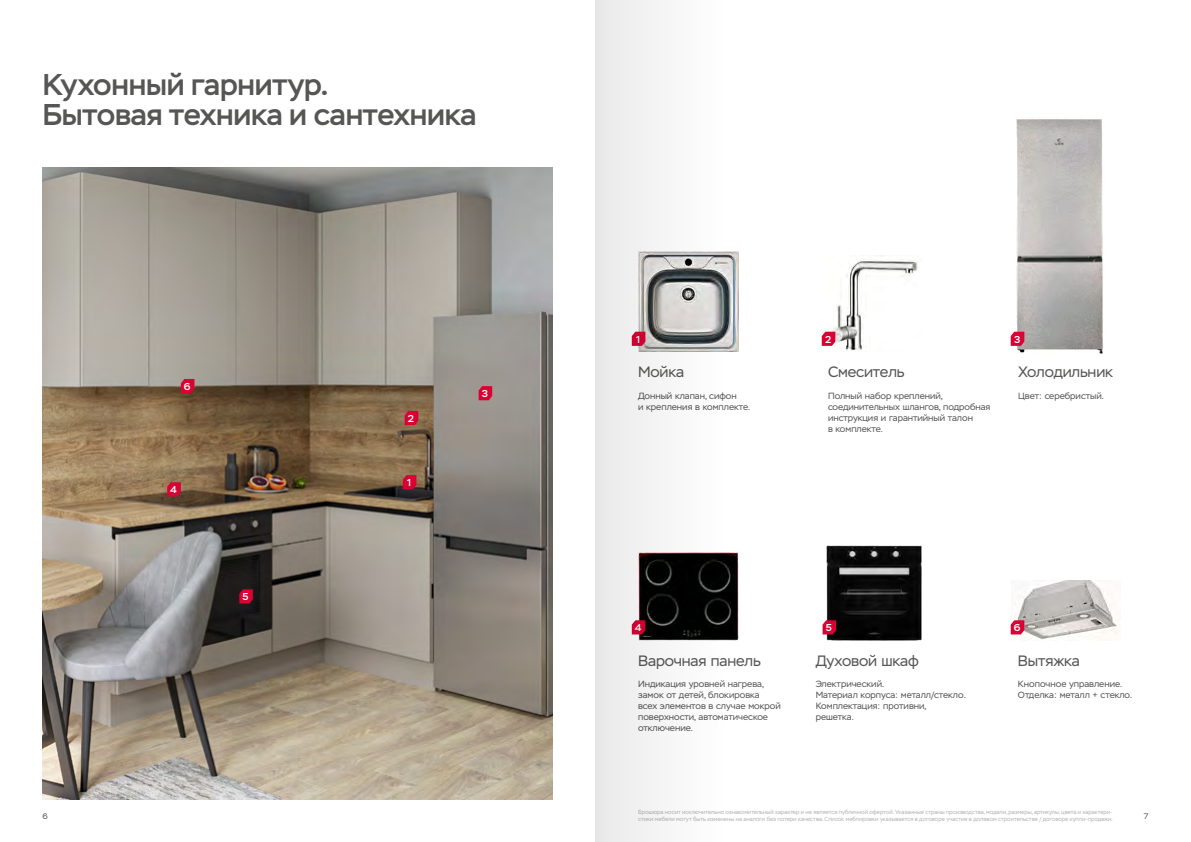
<style>
.page{position:relative;width:1191px;height:842px;background:#fff}
.page>*{position:absolute;margin:0;border:0;box-sizing:border-box;transform-origin:0 0}
.t1{font:500 30px/30px "Stem";letter-spacing:-.01em;color:#565655}
.t2{font:15px "Stem";letter-spacing:-.01em;color:#565655}
.t3{font:500 10px "Stem";color:#fff}
.t4{font:9px/11px "Stem";color:#565655}
.t5{font:8px "Stem";color:#565655}
.t6{font:5.9px/7px "Stem";color:#b1b2b3;scale:.95 1}
</style>
<div class="page">
<img style="left:43px;top:167px;width:510px;height:632px">
<img style="left:724px;top:251px;width:14px;height:101px">
<img style="left:828px;top:259px;width:90px;height:92px">
<img style="left:724px;top:552px;width:14px;height:88px">
<img style="left:827px;top:545px;width:94px;height:95px">
<img style="left:1011px;top:580px;width:110px;height:60px">
<img style="left:1014px;top:119px;width:89px;height:234px">
<svg style="left:403px;top:475px;width:13px;height:14px"></svg>
<svg style="left:822px;top:620px;width:14px;height:14px"></svg>
<svg style="left:1010px;top:620px;width:14px;height:14px"></svg>
<svg style="left:167px;top:482px;width:14px;height:14px"></svg>
<svg style="left:239px;top:589px;width:14px;height:14px"></svg>
<svg style="left:181px;top:379px;width:13px;height:14px"></svg>
<svg style="left:1010px;top:332px;width:14px;height:14px"></svg>
<svg style="left:478px;top:386px;width:14px;height:14px"></svg>
<svg style="left:821px;top:332px;width:14px;height:14px"></svg>
<svg style="left:405px;top:411px;width:13px;height:14px"></svg>
<svg style="left:595px;top:0;width:129px;height:842px"></svg>
<h1 class="t1" style="left:43px;top:70px;width:435px">Кухонный гарнитур.<br>Бытовая техника и сантехника</h1>
<p class="t3" style="left:636px;top:333px;width:5px">1</p>
<p class="t3" style="left:825px;top:333px;width:8px">2</p>
<h2 class="t2" style="left:638px;top:363px;width:47px">Мойка</h2>
<h2 class="t2" style="left:828px;top:363px;width:78px">Смеситель</h2>
<p class="t3" style="left:1014px;top:333px;width:8px">3</p>
<h2 class="t2" style="left:1018px;top:363px;width:96px">Холодильник</h2>
<p class="t3" style="left:184px;top:380px;width:8px">6</p>
<p class="t3" style="left:170px;top:484px;width:8px">4</p>
<p class="t3" style="left:243px;top:591px;width:8px">5</p>
<p class="t3" style="left:408px;top:412px;width:8px">2</p>
<p class="t3" style="left:407px;top:476px;width:5px">1</p>
<p class="t3" style="left:482px;top:387px;width:8px">3</p>
<p class="t4" style="left:638px;top:390px;width:114px">Донный клапан, сифон<br>и крепления в комплекте.</p>
<p class="t4" style="left:828px;top:390px;width:164px">Полный набор креплений, соединительных шлангов, подробная инструкция и гарантийный талон<br>в комплекте.</p>
<p class="t4" style="left:1018px;top:390px;width:87px">Цвет: серебристый.</p>
<p class="t3" style="left:635px;top:622px;width:8px">4</p>
<p class="t3" style="left:826px;top:622px;width:8px">5</p>
<p class="t3" style="left:1013px;top:622px;width:8px">6</p>
<h2 class="t2" style="left:638px;top:652px;width:124px">Варочная панель</h2>
<h2 class="t2" style="left:815px;top:652px;width:105px">Духовой шкаф</h2>
<h2 class="t2" style="left:1018px;top:652px;width:63px">Вытяжка</h2>
<p class="t4" style="left:638px;top:679px;width:144px">Индикация уровней нагрева, замок от детей, блокировка всех элементов в случае мокрой поверхности, автоматическое отключение.</p>
<p class="t4" style="left:815px;top:679px;width:151px">Электрический.<br>Материал корпуса: металл/стекло.<br>Комплектация: противни, решетка.</p>
<p class="t4" style="left:1018px;top:679px;width:116px">Кнопочное управление.<br>Отделка: металл + стекло.</p>
<p class="t6" style="left:638px;top:809px;width:501px">Брошюра носит исключительно ознакомительный характер и не является публичной офертой. Указанные страны производства, модели, размеры, артикулы, цвета и характери&shy;стики мебели могут быть изменены на аналоги без потери качества. Список меблировки указывается в договоре участия в долевом строительстве / договоре купли-продажи.</p>
<p class="t5" style="left:43px;top:811px;width:7px">6</p>
<p class="t5" style="left:1143px;top:811px;width:6px">7</p>
</div>
